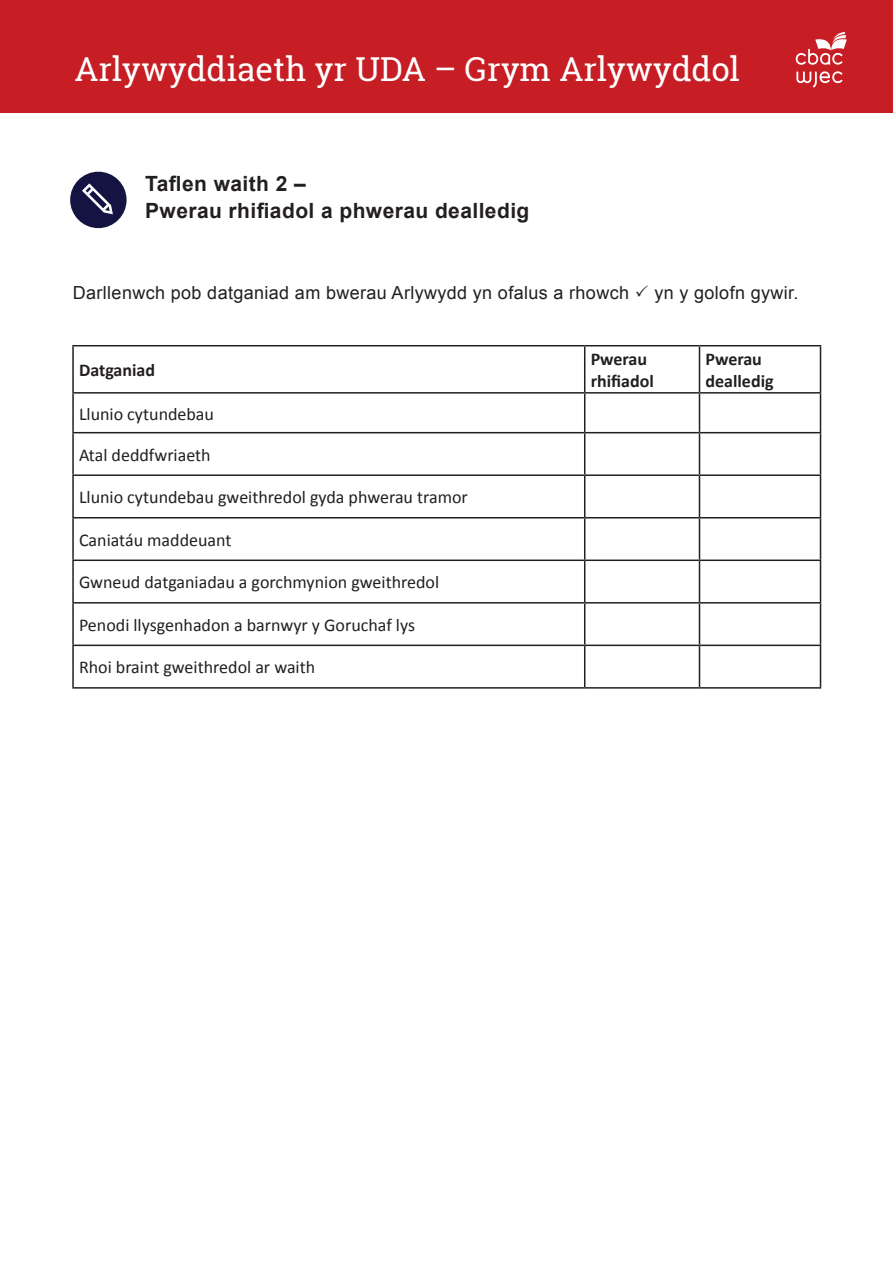
<style>
.page{position:relative;width:893px;height:1263px;background:#fff}
.page>*{position:absolute;margin:0;border:0;box-sizing:border-box;transform-origin:0 0}
.t1{font:33px "Roboto Slab";color:#fff}
.t2{font:700 21px "Arial";letter-spacing:.02em;color:#231f20}
.t3{font:18px "Calibri";color:#231f20}
.t4{font:18px "Arial";letter-spacing:.02em;color:#231f20}
.t5{font:700 18px/21.6px "Calibri";color:#231f20}
</style>
<div class="page">
<div style="left:0;top:0;width:893px;height:113px;background:#c61e24"></div>
<div style="left:70px;top:172px;width:57px;height:56px;background:#141342;border-radius:50%"></div>
<svg style="left:82px;top:183px;width:31px;height:31px"></svg>
<hr style="left:72px;top:345px;width:513px;height:1px;background:#231f20">
<hr style="left:72px;top:346px;width:2px;height:46px;background:#231f20">
<hr style="left:585px;top:345px;width:114px;height:1px;background:#231f20">
<hr style="left:584px;top:346px;width:1px;height:46px;background:#231f20">
<hr style="left:699px;top:345px;width:122px;height:1px;background:#231f20">
<hr style="left:699px;top:346px;width:1px;height:46px;background:#231f20">
<hr style="left:820px;top:346px;width:1px;height:46px;background:#231f20">
<hr style="left:72px;top:392px;width:513px;height:2px;background:#231f20">
<hr style="left:72px;top:394px;width:2px;height:38px;background:#231f20">
<hr style="left:585px;top:392px;width:114px;height:2px;background:#231f20">
<hr style="left:584px;top:394px;width:1px;height:38px;background:#231f20">
<hr style="left:699px;top:392px;width:122px;height:2px;background:#231f20">
<hr style="left:699px;top:394px;width:1px;height:38px;background:#231f20">
<hr style="left:820px;top:394px;width:1px;height:38px;background:#231f20">
<hr style="left:72px;top:432px;width:513px;height:1px;background:#231f20">
<hr style="left:72px;top:433px;width:2px;height:41px;background:#231f20">
<hr style="left:585px;top:432px;width:114px;height:1px;background:#231f20">
<hr style="left:584px;top:433px;width:1px;height:41px;background:#231f20">
<hr style="left:699px;top:432px;width:122px;height:1px;background:#231f20">
<hr style="left:699px;top:433px;width:1px;height:41px;background:#231f20">
<hr style="left:820px;top:433px;width:1px;height:41px;background:#231f20">
<hr style="left:72px;top:474px;width:513px;height:2px;background:#231f20">
<hr style="left:72px;top:476px;width:2px;height:41px;background:#231f20">
<hr style="left:585px;top:474px;width:114px;height:2px;background:#231f20">
<hr style="left:584px;top:476px;width:1px;height:41px;background:#231f20">
<hr style="left:699px;top:474px;width:122px;height:2px;background:#231f20">
<hr style="left:699px;top:476px;width:1px;height:41px;background:#231f20">
<hr style="left:820px;top:476px;width:1px;height:41px;background:#231f20">
<hr style="left:72px;top:517px;width:513px;height:1px;background:#231f20">
<hr style="left:72px;top:518px;width:2px;height:41px;background:#231f20">
<hr style="left:585px;top:517px;width:114px;height:1px;background:#231f20">
<hr style="left:584px;top:518px;width:1px;height:41px;background:#231f20">
<hr style="left:699px;top:517px;width:122px;height:1px;background:#231f20">
<hr style="left:699px;top:518px;width:1px;height:41px;background:#231f20">
<hr style="left:820px;top:518px;width:1px;height:41px;background:#231f20">
<hr style="left:72px;top:559px;width:513px;height:2px;background:#231f20">
<hr style="left:72px;top:561px;width:2px;height:41px;background:#231f20">
<hr style="left:585px;top:559px;width:114px;height:2px;background:#231f20">
<hr style="left:584px;top:561px;width:1px;height:41px;background:#231f20">
<hr style="left:699px;top:559px;width:122px;height:2px;background:#231f20">
<hr style="left:699px;top:561px;width:1px;height:41px;background:#231f20">
<hr style="left:820px;top:561px;width:1px;height:41px;background:#231f20">
<hr style="left:72px;top:602px;width:513px;height:1px;background:#231f20">
<hr style="left:72px;top:603px;width:2px;height:42px;background:#231f20">
<hr style="left:585px;top:602px;width:114px;height:1px;background:#231f20">
<hr style="left:584px;top:603px;width:1px;height:42px;background:#231f20">
<hr style="left:699px;top:602px;width:122px;height:1px;background:#231f20">
<hr style="left:699px;top:603px;width:1px;height:42px;background:#231f20">
<hr style="left:820px;top:603px;width:1px;height:42px;background:#231f20">
<hr style="left:72px;top:645px;width:513px;height:1px;background:#231f20">
<hr style="left:72px;top:646px;width:2px;height:41px;background:#231f20">
<hr style="left:585px;top:645px;width:114px;height:1px;background:#231f20">
<hr style="left:584px;top:646px;width:1px;height:41px;background:#231f20">
<hr style="left:699px;top:645px;width:122px;height:1px;background:#231f20">
<hr style="left:699px;top:646px;width:1px;height:41px;background:#231f20">
<hr style="left:820px;top:646px;width:1px;height:41px;background:#231f20">
<hr style="left:72px;top:687px;width:513px;height:2px;background:#231f20">
<hr style="left:585px;top:687px;width:114px;height:2px;background:#231f20">
<hr style="left:699px;top:687px;width:122px;height:2px;background:#231f20">
<svg style="left:796px;top:71px;width:46px;height:16px"></svg>
<svg style="left:796px;top:32px;width:51px;height:33px"></svg>
<h1 class="t1" style="left:74px;top:46px;width:667px">Arlywyddiaeth yr UDA – Grym Arlywyddol</h1>
<p class="t2" style="left:145px;top:170px;width:162px">Taflen waith 2 –</p>
<p class="t2" style="left:145px;top:197px;width:386px">Pwerau rhifiadol a phwerau dealledig</p>
<p class="t4" style="left:73px;top:281px;width:558px">Darllenwch pob datganiad am bwerau Arlywydd yn ofalus a rhowch</p>
<p class="t4" style="left:654px;top:281px;width:146px">yn y golofn gywir.</p>
<p class="t5" style="left:79px;top:359px;width:78px">Datganiad</p>
<p class="t5" style="left:591px;top:348px;width:65px">Pwerau rhifiadol</p>
<p class="t5" style="left:705px;top:348px;width:70px">Pwerau dealledig</p>
<p class="t3" style="left:79px;top:402px;width:137px">Llunio cytundebau</p>
<p class="t3" style="left:79px;top:443px;width:133px">Atal deddfwriaeth</p>
<p class="t3" style="left:79px;top:486px;width:390px">Llunio cytundebau gweithredol gyda phwerau tramor</p>
<p class="t3" style="left:79px;top:528px;width:154px">Caniatáu maddeuant</p>
<p class="t3" style="left:79px;top:571px;width:362px">Gwneud datganiadau a gorchmynion gweithredol</p>
<p class="t3" style="left:79px;top:613px;width:338px">Penodi llysgenhadon a barnwyr y Goruchaf lys</p>
<p class="t3" style="left:79px;top:656px;width:238px">Rhoi braint gweithredol ar waith</p>
</div>
